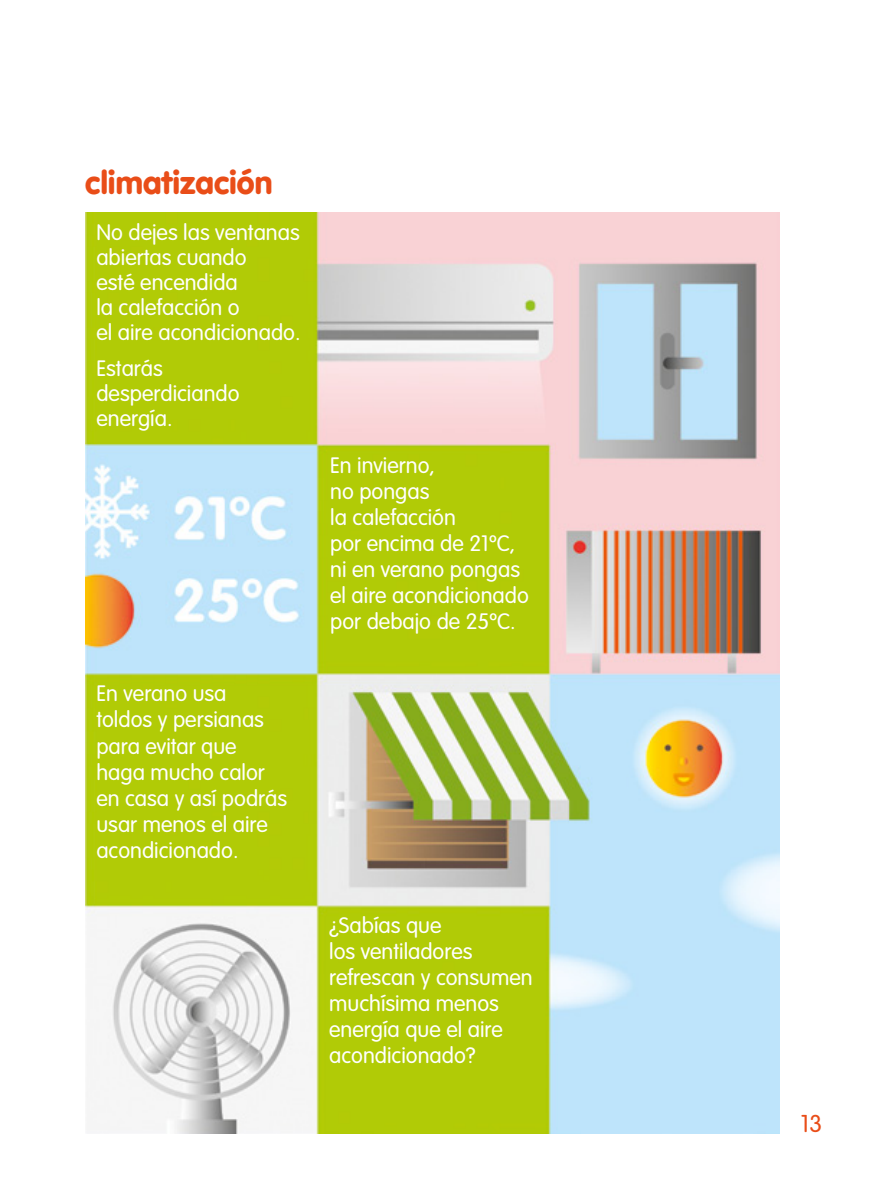
<style>
.page{position:relative;width:879px;height:1191px;background:#fff}
.page>*{position:absolute;margin:0;border:0;box-sizing:border-box;transform-origin:0 0}
.t1{font:900 32px "VAG Rounded Std";letter-spacing:.01em;color:#e94d18}
.t2{font:300 24px "VAG Rounded Std";color:#e94d18}
.t3{font:300 22px/26px "VAG Rounded Std";color:#fff}
</style>
<div class="page">
<img style="left:85px;top:212px;width:694px;height:922px">
<h1 class="t1" style="left:85px;top:163px;width:189px">climatización</h1>
<p class="t3" style="left:96px;top:221px;width:206px;line-height:25px">No dejes las ventanas abiertas cuando<br>esté encendida<br>la calefacción o<br>el aire acondicionado.</p>
<p class="t3" style="left:96px;top:357px;width:145px;line-height:25px">Estarás desperdiciando energía.</p>
<p class="t3" style="left:96px;top:681px;width:192px">En verano usa toldos y persianas para evitar que haga mucho calor en casa y así podrás usar menos el aire acondicionado.</p>
<p class="t3" style="left:330px;top:453px;width:200px">En invierno,<br>no pongas<br>la calefacción<br>por encima de 21ºC, ni en verano pongas el aire acondicionado por debajo de 25ºC.</p>
<p class="t3" style="left:329px;top:912px;width:205px">¿Sabías que<br>los ventiladores refrescan y consumen muchísima menos energía que el aire acondicionado?</p>
<p class="t2" style="left:801px;top:1110px;width:23px">13</p>
</div>
